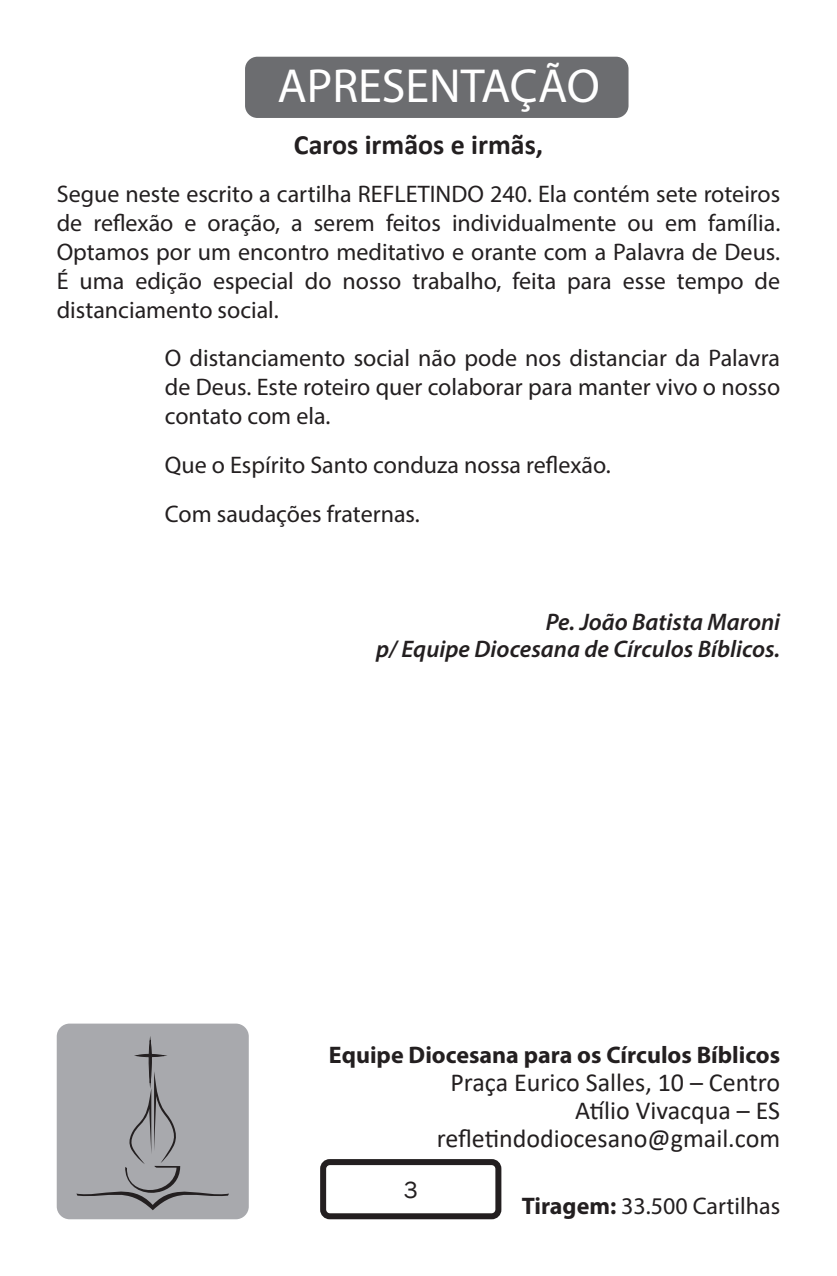
<style>
.page{position:relative;width:837px;height:1276px;background:#fff}
.page>*{position:absolute;margin:0;border:0;box-sizing:border-box;transform-origin:0 0}
.t1{font:48px "Myriad Pro";color:#fff}
.t2{font:700 28px "Calibri";color:#231f20}
.No_Spacing{font:26px "Calibri";color:#231f20}
.t3{font:24px/28.8px "Myriad Pro";color:#231f20;text-align:justify}
.t4{font:italic 600 24px "Myriad Pro";color:#231f20}
.t5{font:700 24px "Myriad Pro";color:#231f20}
.t6{font:24px "Franklin Gothic";color:#231f20}
.s1{font-weight:700}
</style>
<div class="page">
<div style="left:320px;top:1159px;width:181px;height:60px;border:6px solid #231f20;border-radius:7px"></div>
<div style="left:57px;top:1023px;width:192px;height:196px;background:#a8a9ad;border-radius:13px"></div>
<div style="left:245px;top:57px;width:383px;height:61px;background:#6c6d70;border-radius:12px"></div>
<svg style="left:76px;top:1040px;width:153px;height:170px"></svg>
<p class="t1" style="left:277px;top:57px;width:324px">APRESENTAÇÃO</p>
<p class="t2" style="left:294px;top:125px;width:251px">Caros irmãos e irmãs,</p>
<p class="t3" style="left:57px;top:179px;width:724px">Segue neste escrito a cartilha REFLETINDO 240. Ela contém sete roteiros de reflexão e oração, a serem feitos individualmente ou em família.<br>Optamos por um encontro meditativo e orante com a Palavra de Deus.<br>É uma edição especial do nosso trabalho, feita para esse tempo de distanciamento social.</p>
<p class="t3" style="left:165px;top:343px;width:616px">O distanciamento social não pode nos distanciar da Palavra de Deus. Este roteiro quer colaborar para manter vivo o nosso contato com ela.</p>
<p class="t3" style="left:165px;top:450px;width:447px">Que o Espírito Santo conduza nossa reflexão.</p>
<p class="t3" style="left:165px;top:499px;width:256px">Com saudações fraternas.</p>
<p class="t4" style="left:545px;top:606px;width:236px">Pe. João Batista Maroni</p>
<p class="t4" style="left:376px;top:633px;width:405px">p/ Equipe Diocesana de Círculos Bíblicos.</p>
<p class="t5" style="left:329px;top:1039px;width:452px">Equipe Diocesana para os Círculos Bíblicos</p>
<p class="No_Spacing" style="left:450px;top:1064px;width:331px">Praça Eurico Salles, 10 – Centro</p>
<p class="No_Spacing" style="left:575px;top:1092px;width:206px">Atílio Vivacqua – ES</p>
<p class="No_Spacing" style="left:436px;top:1120px;width:345px">refletindodiocesano@gmail.com</p>
<p class="t6" style="left:403px;top:1174px;width:16px">3</p>
<p class="t3" style="left:521px;top:1190px;width:260px"><span class="s1">Tiragem:</span> 33.500 Cartilhas</p>
</div>
